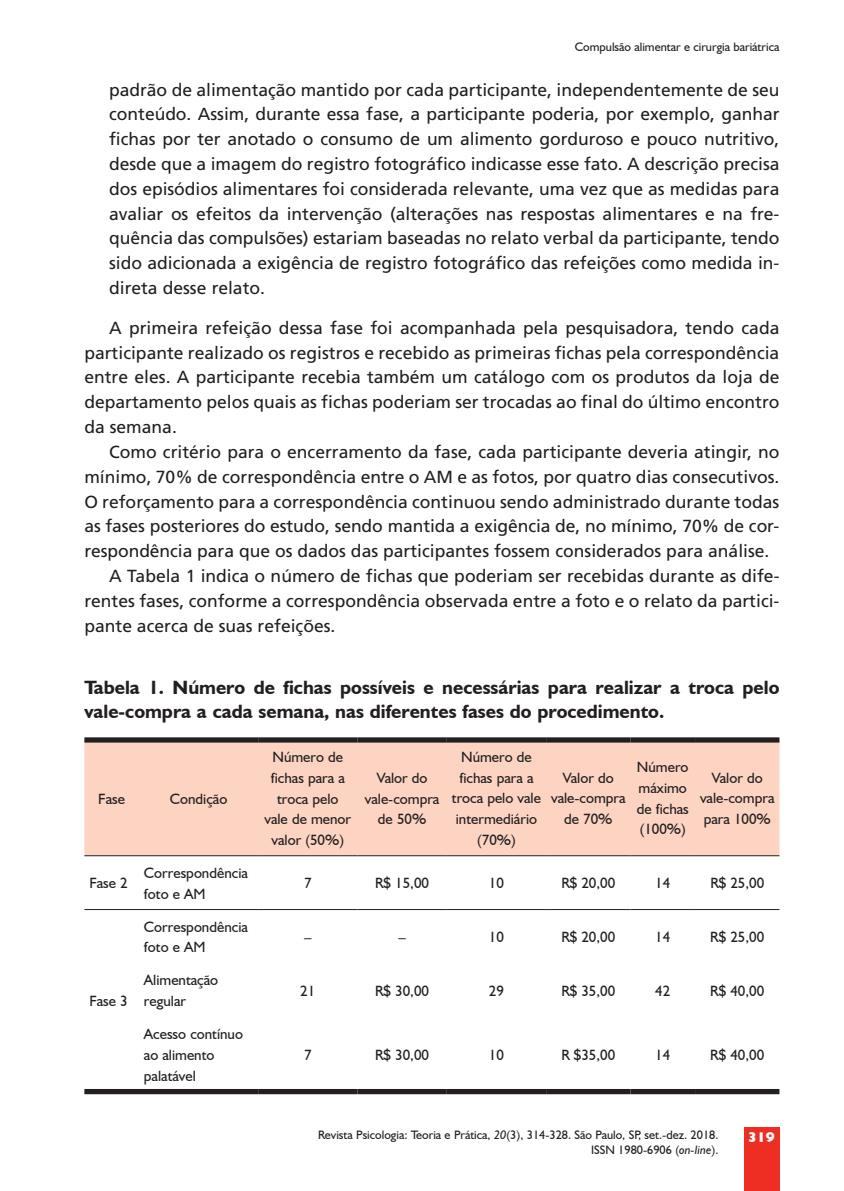
<style>
.page{position:relative;width:844px;height:1191px;background:#fff}
.page>*{position:absolute;margin:0;border:0;box-sizing:border-box;transform-origin:0 0}
.t1{font:700 19.25px/23.1px "Humanist 521 BT";color:#231f20}
.t2{font:17.5px/24.8px "Frutiger";color:#231f20;text-align:justify}
.t3{font:14.88px/20.7px "Humanist 521 BT";color:#231f20;text-align:center}
.t4{font:800 14px "Humanist 521 BT";color:#fff}
.t5{font:12.25px "Humanist 521 BT";color:#231f20}
.s1{font-style:italic}
</style>
<div class="page">
<div style="left:743px;top:1127px;width:36px;height:64px;background:#ee2e22"></div>
<div style="left:84px;top:742px;width:695px;height:113px;background:#fcd4c1"></div>
<hr style="left:84px;top:855px;width:55px;height:1px;background:#231f20">
<hr style="left:139px;top:855px;width:119px;height:1px;background:#231f20">
<hr style="left:258px;top:855px;width:99px;height:1px;background:#231f20">
<hr style="left:357px;top:855px;width:89px;height:1px;background:#231f20">
<hr style="left:446px;top:855px;width:100px;height:1px;background:#231f20">
<hr style="left:546px;top:855px;width:84px;height:1px;background:#231f20">
<hr style="left:630px;top:855px;width:64px;height:1px;background:#231f20">
<hr style="left:694px;top:855px;width:85px;height:1px;background:#231f20">
<hr style="left:84px;top:909px;width:55px;height:1px;background:#231f20">
<hr style="left:139px;top:909px;width:119px;height:1px;background:#231f20">
<hr style="left:258px;top:909px;width:99px;height:1px;background:#231f20">
<hr style="left:357px;top:909px;width:89px;height:1px;background:#231f20">
<hr style="left:446px;top:909px;width:100px;height:1px;background:#231f20">
<hr style="left:546px;top:909px;width:84px;height:1px;background:#231f20">
<hr style="left:630px;top:909px;width:64px;height:1px;background:#231f20">
<hr style="left:694px;top:909px;width:85px;height:1px;background:#231f20">
<div style="left:84px;top:737px;width:55px;height:5px;background:#231f20"></div>
<div style="left:139px;top:737px;width:119px;height:5px;background:#231f20"></div>
<div style="left:258px;top:737px;width:99px;height:5px;background:#231f20"></div>
<div style="left:357px;top:737px;width:89px;height:5px;background:#231f20"></div>
<div style="left:446px;top:737px;width:100px;height:5px;background:#231f20"></div>
<div style="left:546px;top:737px;width:84px;height:5px;background:#231f20"></div>
<div style="left:630px;top:737px;width:64px;height:5px;background:#231f20"></div>
<div style="left:694px;top:737px;width:85px;height:5px;background:#231f20"></div>
<div style="left:84px;top:1089px;width:55px;height:5px;background:#231f20"></div>
<div style="left:139px;top:1089px;width:119px;height:5px;background:#231f20"></div>
<div style="left:258px;top:1089px;width:99px;height:5px;background:#231f20"></div>
<div style="left:357px;top:1089px;width:89px;height:5px;background:#231f20"></div>
<div style="left:446px;top:1089px;width:100px;height:5px;background:#231f20"></div>
<div style="left:546px;top:1089px;width:84px;height:5px;background:#231f20"></div>
<div style="left:630px;top:1089px;width:64px;height:5px;background:#231f20"></div>
<div style="left:694px;top:1089px;width:85px;height:5px;background:#231f20"></div>
<p class="t5" style="left:574px;top:40px;width:206px">Compulsão alimentar e cirurgia bariátrica</p>
<p class="t2" style="left:109px;top:77px;width:671px">padrão de alimentação mantido por cada participante, independentemente de seu conteúdo. Assim, durante essa fase, a participante poderia, por exemplo, ganhar fichas por ter anotado o consumo de um alimento gorduroso e pouco nutritivo, desde que a imagem do registro fotográfico indicasse esse fato. A descrição precisa dos episódios alimentares foi considerada relevante, uma vez que as medidas para avaliar os efeitos da intervenção (alterações nas respostas alimentares e na fre&shy;quência das compulsões) estariam baseadas no relato verbal da participante, tendo sido adicionada a exigência de registro fotográfico das refeições como medida in&shy;direta desse relato.</p>
<p class="t2" style="left:84px;top:315px;width:696px;text-indent:25px">A primeira refeição dessa fase foi acompanhada pela pesquisadora, tendo cada participante realizado os registros e recebido as primeiras fichas pela correspondência entre eles. A participante recebia também um catálogo com os produtos da loja de departamento pelos quais as fichas poderiam ser trocadas ao final do último encontro da semana.</p>
<p class="t2" style="left:109px;top:439px;width:671px">Como critério para o encerramento da fase, cada participante deveria atingir, no</p>
<p class="t2" style="left:84px;top:464px;width:696px">mínimo, 70% de correspondência entre o AM e as fotos, por quatro dias consecutivos.</p>
<p class="t2" style="left:84px;top:489px;width:696px">O reforçamento para a correspondência continuou sendo administrado durante todas</p>
<p class="t2" style="left:84px;top:514px;width:696px">as fases posteriores do estudo, sendo mantida a exigência de, no mínimo, 70% de cor-</p>
<p class="t2" style="left:84px;top:538px;width:686px">respondência para que os dados das participantes fossem considerados para análise.</p>
<p class="t2" style="left:109px;top:563px;width:671px">A Tabela 1 indica o número de fichas que poderiam ser recebidas durante as dife-</p>
<p class="t2" style="left:84px;top:588px;width:696px">rentes fases, conforme a correspondência observada entre a foto e o relato da partici-</p>
<p class="t2" style="left:84px;top:613px;width:252px">pante acerca de suas refeições.</p>
<p class="t1" style="left:84px;top:676px;width:696px">Tabela 1. Número de fichas possíveis e necessárias para realizar a troca pelo vale-compra a cada semana, nas diferentes fases do procedimento.</p>
<p class="t3" style="left:98px;top:788px;width:28px">Fase</p>
<p class="t3" style="left:170px;top:788px;width:59px">Condição</p>
<p class="t3" style="left:264px;top:746px;width:88px">Número de fichas para a troca pelo vale de menor valor (50%)</p>
<p class="t3" style="left:365px;top:767px;width:76px">Valor do vale-compra de 50%</p>
<p class="t3" style="left:452px;top:746px;width:91px">Número de fichas para a troca pelo vale intermediário (70%)</p>
<p class="t3" style="left:551px;top:767px;width:76px">Valor do vale-compra de 70%</p>
<p class="t3" style="left:636px;top:757px;width:54px;text-align:left">Número máximo de fichas (100%)</p>
<p class="t3" style="left:699px;top:767px;width:76px">Valor do vale-compra para 100%</p>
<p class="t3" style="left:89px;top:872px;width:40px">Fase 2</p>
<p class="t3" style="left:144px;top:862px;width:105px;text-align:left">Correspondência foto e AM</p>
<p class="t3" style="left:304px;top:872px;width:9px">7</p>
<p class="t3" style="left:375px;top:872px;width:55px">R$ 15,00</p>
<p class="t3" style="left:489px;top:872px;width:17px">10</p>
<p class="t3" style="left:561px;top:872px;width:55px">R$ 20,00</p>
<p class="t3" style="left:655px;top:872px;width:17px">14</p>
<p class="t3" style="left:710px;top:872px;width:55px">R$ 25,00</p>
<p class="t3" style="left:89px;top:990px;width:40px">Fase 3</p>
<p class="t3" style="left:144px;top:916px;width:105px;text-align:left">Correspondência foto e AM</p>
<p class="t3" style="left:304px;top:926px;width:9px">–</p>
<p class="t3" style="left:398px;top:926px;width:9px">–</p>
<p class="t3" style="left:489px;top:926px;width:17px">10</p>
<p class="t3" style="left:561px;top:926px;width:55px">R$ 20,00</p>
<p class="t3" style="left:655px;top:926px;width:17px">14</p>
<p class="t3" style="left:710px;top:926px;width:55px">R$ 25,00</p>
<p class="t3" style="left:144px;top:969px;width:76px;text-align:left">Alimentação regular</p>
<p class="t3" style="left:300px;top:980px;width:17px">21</p>
<p class="t3" style="left:375px;top:980px;width:55px">R$ 30,00</p>
<p class="t3" style="left:489px;top:980px;width:17px">29</p>
<p class="t3" style="left:561px;top:980px;width:55px">R$ 35,00</p>
<p class="t3" style="left:655px;top:980px;width:17px">42</p>
<p class="t3" style="left:710px;top:980px;width:55px">R$ 40,00</p>
<p class="t3" style="left:144px;top:1023px;width:100px;text-align:left">Acesso contínuo ao alimento palatável</p>
<p class="t3" style="left:304px;top:1044px;width:9px">7</p>
<p class="t3" style="left:375px;top:1044px;width:55px">R$ 30,00</p>
<p class="t3" style="left:489px;top:1044px;width:17px">10</p>
<p class="t3" style="left:561px;top:1044px;width:55px">R $35,00</p>
<p class="t3" style="left:655px;top:1044px;width:17px">14</p>
<p class="t3" style="left:710px;top:1044px;width:55px">R$ 40,00</p>
<p class="t5" style="left:318px;top:1127px;width:401px">Revista Psicologia: Teoria e Prática, <span class="s1">20</span>(3), 314-328. São Paulo, SP, set.-dez. 2018.</p>
<p class="t4" style="left:747px;top:1128px;width:29px">319</p>
<p class="t5" style="left:591px;top:1142px;width:129px">ISSN 1980-6906 (<span class="s1">on-line</span>).</p>
</div>
